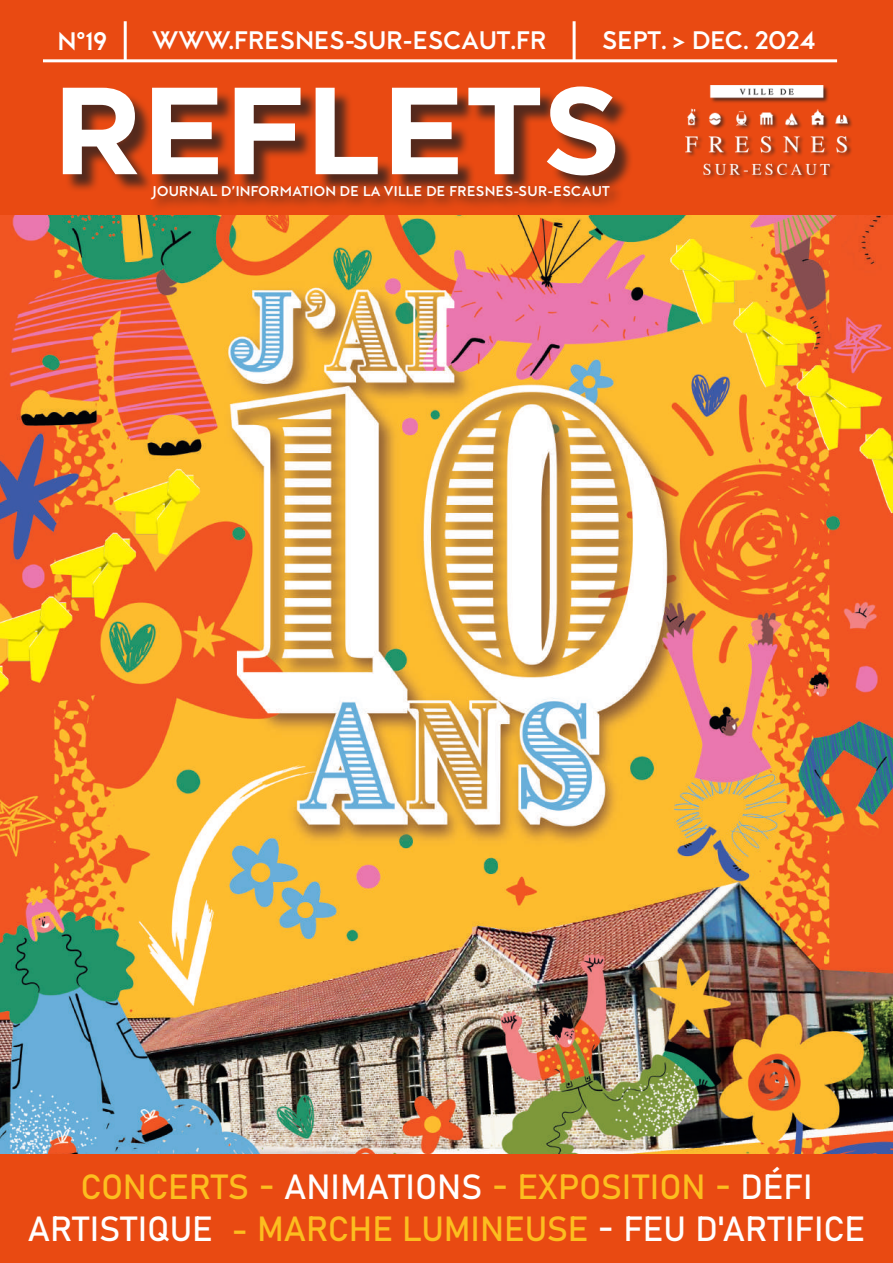
<style>
.page{position:relative;width:893px;height:1263px;background:#fff}
.page>*{position:absolute;margin:0;border:0;box-sizing:border-box;transform-origin:0 0}
.t1{font:700 123.45px "Gotham";color:#fff}
.t2{font:34.5px/42px "Bahnschrift";color:#fff;text-align:center}
.t3{font:700 25.5px "MTT Milano";letter-spacing:-.005em;color:#fff}
.t4{font:700 14.25px "MTT Milano";letter-spacing:.02em;color:#fff}
.s1{color:#fcbe1f}
</style>
<div class="page">
<img style="left:0;top:215px;width:893px;height:939px">
<div style="left:0;top:0;width:893px;height:215px;background:#e94a12"></div>
<div style="left:685px;top:85px;width:168px;height:95px;background:#231f20;opacity:.75"></div>
<img style="left:685px;top:86px;width:162px;height:88px">
<hr style="left:124px;top:21px;width:3px;height:40px;background:#fff">
<hr style="left:573px;top:21px;width:3px;height:40px;background:#fff">
<div style="left:65px;top:89px;width:569px;height:105px;background:#231f20;opacity:.75"></div>
<div style="left:149px;top:183px;width:476px;height:30px;background:#231f20;opacity:.75"></div>
<hr style="left:43px;top:59px;width:794px;height:3px;background:#fff">
<div style="left:0;top:1154px;width:893px;height:109px;background:#e94a12"></div>
<p class="t3" style="left:152px;top:26px;width:396px">WWW.FRESNES-SUR-ESCAUT.FR</p>
<p class="t3" style="left:57px;top:27px;width:52px">N°19</p>
<p class="t3" style="left:602px;top:26px;width:215px">SEPT. &gt; DEC. 2024</p>
<h1 class="t1" style="left:52px;top:49px;width:570px">REFLETS</h1>
<p class="t4" style="left:152px;top:183px;width:459px">JOURNAL D’INFORMATION DE LA VILLE DE FRESNES-SUR-ESCAUT</p>
<p class="t2" style="left:28px;top:1163px;width:839px"><span class="s1">CONCERTS -</span> ANIMATIONS <span class="s1">- EXPOSITION -</span> DÉFI<br>ARTISTIQUE <span class="s1">- MARCHE LUMINEUSE</span> - FEU D'ARTIFICE</p>
</div>
